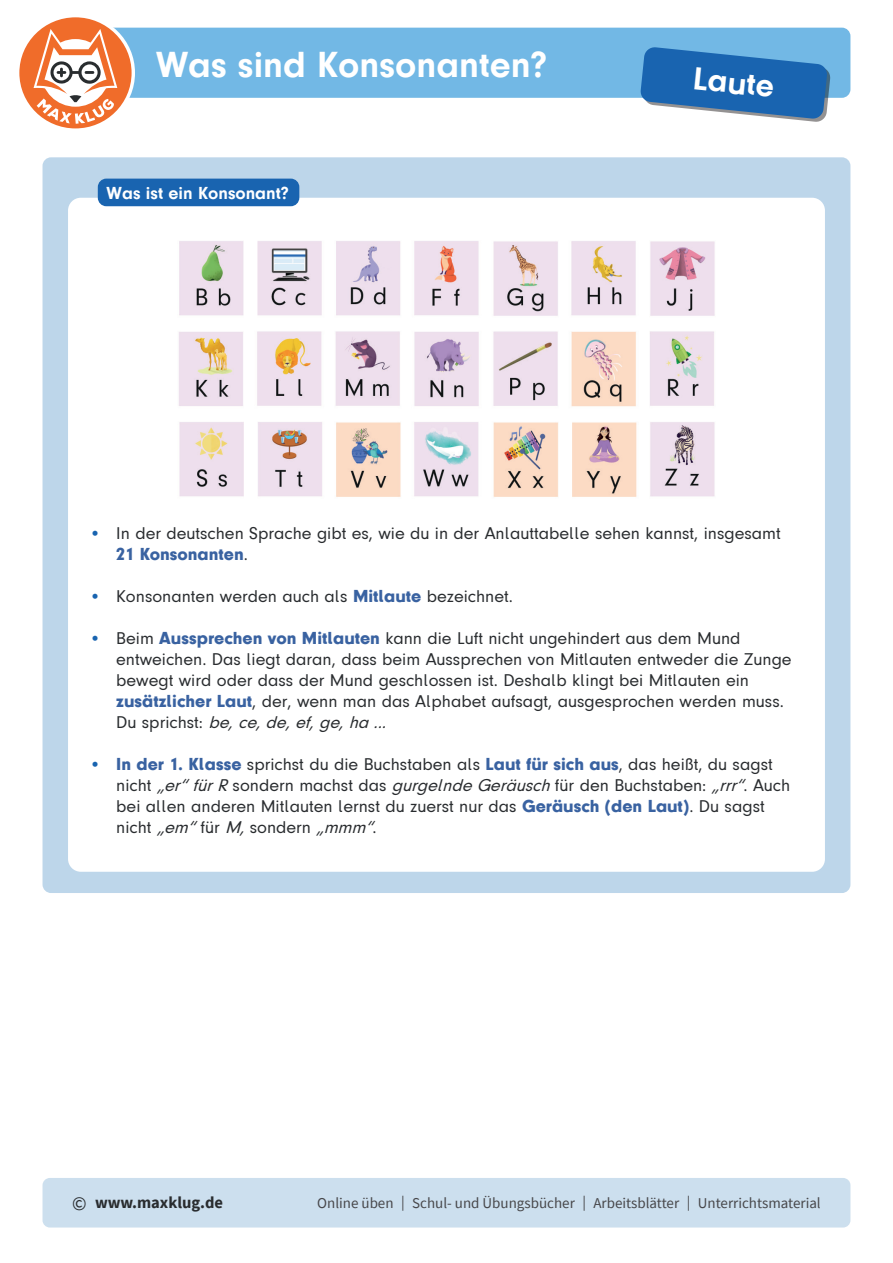
<style>
.page{position:relative;width:893px;height:1263px;background:#fff}
.page>*{position:absolute;margin:0;border:0;box-sizing:border-box;transform-origin:0 0}
.t1{font:700 37.5px "Mk Druckschrift N";color:#fff}
.t2{font:700 33px "Mk Druckschrift N";color:#fff}
.t3{font:18px/21px "Mk Druckschrift N";color:#292c2f}
.t4{font:700 18px "Mk Druckschrift N";color:#fff}
.t5{font:18px "Mk Druckschrift N bl";color:#3962a1}
.t6{font:700 16.5px "Source Sans Pro";color:#292c2f}
.t7{font:15px "Source Sans Pro";color:#47474a}
.s1{color:#1964b0}
.s2{font-family:"Mk Druckschrift N";color:#292c2f}
.s3{font-family:"Mk Druckschrift N bl";color:#3962a1}
.s4{font-style:italic}
.s5{font-weight:400;font-size:19.5px}
</style>
<div class="page">
<div style="left:43px;top:157px;width:807px;height:736px;background:#bdd6ea;border-radius:9px"></div>
<div style="left:75px;top:28px;width:775px;height:70px;background:#72b8e5;border-radius:9px"></div>
<svg style="left:640px;top:47px;width:191px;height:75px"></svg>
<div style="left:43px;top:1178px;width:807px;height:49px;background:#ccdfee;border-radius:7px"></div>
<svg style="left:19px;top:17px;width:116px;height:112px"></svg>
<div style="left:68px;top:198px;width:757px;height:674px;background:#fff;border-radius:13px"></div>
<div style="left:98px;top:179px;width:201px;height:27px;background:#1964b0;border-radius:9px"></div>
<img style="left:179px;top:241px;width:536px;height:256px">
<h1 class="t1" style="left:156px;top:43px;width:393px">Was sind Konsonanten?</h1>
<p class="t4" style="left:107px;top:183px;width:184px">Was ist ein Konsonant?</p>
<h2 class="t2" style="left:695px;top:60px;width:83px;rotate:6deg">Laute</h2>
<p class="t3" style="left:89px;top:522px;width:693px"><span class="s1">•</span> In der deutschen Sprache gibt es, wie du in der Anlauttabelle sehen kannst, insgesamt</p>
<p class="t5" style="left:116px;top:543px;width:133px">21 Konsonanten<span class="s2">.</span></p>
<p class="t3" style="left:89px;top:585px;width:425px"><span class="s1">•</span> Konsonanten werden auch als <span class="s3">Mitlaute</span> bezeichnet.</p>
<p class="t3" style="left:116px;top:627px;width:677px;text-indent:-27px"><span class="s1">•</span> Beim <span class="s3">Aussprechen von Mitlauten</span> kann die Luft nicht ungehindert aus dem Mund entweichen. Das liegt daran, dass beim Aussprechen von Mitlauten entweder die Zunge bewegt wird oder dass der Mund geschlossen ist. Deshalb klingt bei Mitlauten ein <span class="s3">zusätzlicher Laut</span>, der, wenn man das Alphabet aufsagt, ausgesprochen werden muss.<br>D u s p r i c h s t : <span class="s4">be,ce,de,ef,ge,ha ...</span></p>
<p class="t3" style="left:116px;top:753px;width:675px;text-indent:-27px"><span class="s1">•</span> <span class="s3">In der 1. Klasse</span> sprichst du die Buchstaben als <span class="s3">Laut für sich aus</span>, das heißt, du sagst nicht <span class="s4">„er“fürR</span> sondern machst das <span class="s4">gurgelndeGeräusch</span>für den Buchstaben: <span class="s4">„rrr“</span>. Auch bei allen anderen Mitlauten lernst du zuerst nur das <span class="s3">Geräusch (den Laut)</span>. Du sagst nicht <span class="s4">„em“</span>für <span class="s4">M,</span>sondern <span class="s4">„mmm“</span>.</p>
<p class="t6" style="left:72px;top:1191px;width:152px"><span class="s5">©</span> www.maxklug.de</p>
<p class="t7" style="left:317px;top:1194px;width:505px">Online üben | Schul- und Übungsbücher | Arbeitsblätter | Unterrichtsmaterial</p>
</div>
